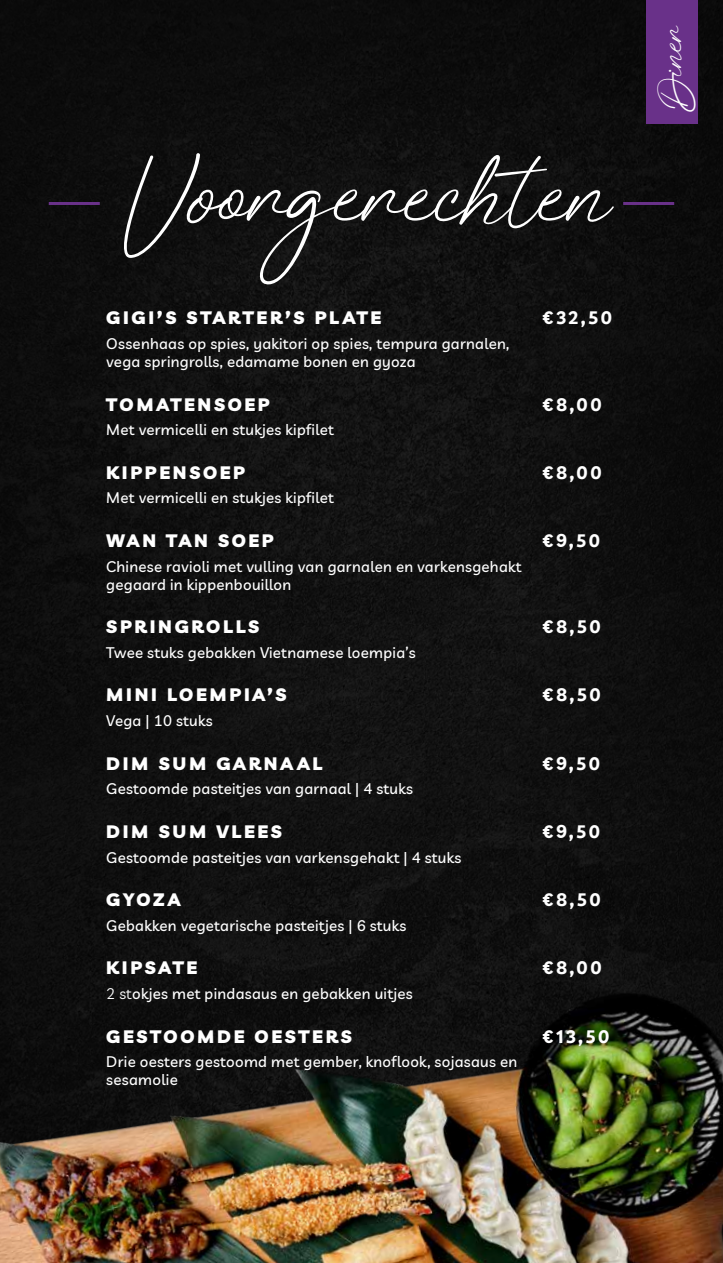
<style>
.page{position:relative;width:723px;height:1263px;background:#0e0e0e}
.page>*{position:absolute;margin:0;border:0;box-sizing:border-box;transform-origin:0 0}
.t1{font:66px "Stringline";color:#fff}
.t2{font:23.85px "Stringline";color:#fff}
.t3{font:900 18px "Livvic";letter-spacing:.15em;color:#fff}
.t4{font:700 18px "Livvic";letter-spacing:.15em;color:#fff}
.t5{font:500 15px/18px "Livvic";letter-spacing:.02em;color:#fff}
.s1{font-weight:400}
</style>
<div class="page">
<img style="left:0;top:923px;width:723px;height:340px">
<hr style="left:49px;top:202px;width:51px;height:3px;background:#693189">
<hr style="left:623px;top:202px;width:51px;height:3px;background:#693189">
<div style="left:646px;top:0;width:52px;height:124px;background:#693189"></div>
<h1 class="t1" style="left:110px;top:162px;width:504px">Voorgerechten</h1>
<p class="t3" style="left:106px;top:303px;width:276px">GIGI’S STARTER’S PLATE</p>
<p class="t5" style="left:106px;top:334px;width:404px">Ossenhaas op spies, yakitori op spies, tempura garnalen, vega springrolls, edamame bonen en gyoza</p>
<p class="t4" style="left:543px;top:304px;width:70px">€32,50</p>
<p class="t3" style="left:106px;top:389px;width:165px">TOMATENSOEP</p>
<p class="t5" style="left:106px;top:420px;width:229px">Met vermicelli en stukjes kipfilet</p>
<p class="t3" style="left:106px;top:458px;width:140px">KIPPENSOEP</p>
<p class="t5" style="left:106px;top:488px;width:229px">Met vermicelli en stukjes kipfilet</p>
<p class="t3" style="left:106px;top:526px;width:169px">WAN TAN SOEP</p>
<p class="t5" style="left:106px;top:556px;width:417px">Chinese ravioli met vulling van garnalen en varkensgehakt gegaard in kippenbouillon</p>
<p class="t3" style="left:106px;top:612px;width:154px">SPRINGROLLS</p>
<p class="t5" style="left:106px;top:642px;width:311px">Twee stuks gebakken Vietnamese loempia’s</p>
<p class="t3" style="left:106px;top:680px;width:182px">MINI LOEMPIA’S</p>
<p class="t5" style="left:106px;top:711px;width:108px">Vega | 10 stuks</p>
<p class="t3" style="left:106px;top:748px;width:218px">DIM SUM GARNAAL</p>
<p class="t5" style="left:106px;top:779px;width:308px">Gestoomde pasteitjes van garnaal | 4 stuks</p>
<p class="t3" style="left:106px;top:817px;width:177px">DIM SUM VLEES</p>
<p class="t5" style="left:106px;top:847px;width:356px">Gestoomde pasteitjes van varkensgehakt | 4 stuks</p>
<p class="t3" style="left:106px;top:885px;width:76px">GYOZA</p>
<p class="t5" style="left:106px;top:915px;width:301px">Gebakken vegetarische pasteitjes | 6 stuks</p>
<p class="t3" style="left:106px;top:953px;width:92px">KIPSATE</p>
<p class="t5" style="left:106px;top:984px;width:308px"><span class="s1">2 st</span>okjes met pindasaus en gebakken uitjes</p>
<p class="t3" style="left:106px;top:1021px;width:247px">GESTOOMDE OESTERS</p>
<p class="t5" style="left:106px;top:1052px;width:413px">Drie oesters gestoomd met gember, knoflook, sojasaus en sesamolie</p>
<p class="t4" style="left:543px;top:390px;width:60px">€8,00</p>
<p class="t4" style="left:543px;top:458px;width:60px">€8,00</p>
<p class="t4" style="left:543px;top:526px;width:59px">€9,50</p>
<p class="t4" style="left:543px;top:613px;width:59px">€8,50</p>
<p class="t4" style="left:543px;top:681px;width:59px">€8,50</p>
<p class="t4" style="left:543px;top:749px;width:59px">€9,50</p>
<p class="t4" style="left:543px;top:817px;width:59px">€9,50</p>
<p class="t4" style="left:543px;top:886px;width:59px">€8,50</p>
<p class="t4" style="left:543px;top:954px;width:60px">€8,00</p>
<p class="t4" style="left:543px;top:1022px;width:68px">€13,50</p>
<h2 class="t2" style="left:660px;top:111px;width:90px;rotate:-90deg">Diner</h2>
</div>
